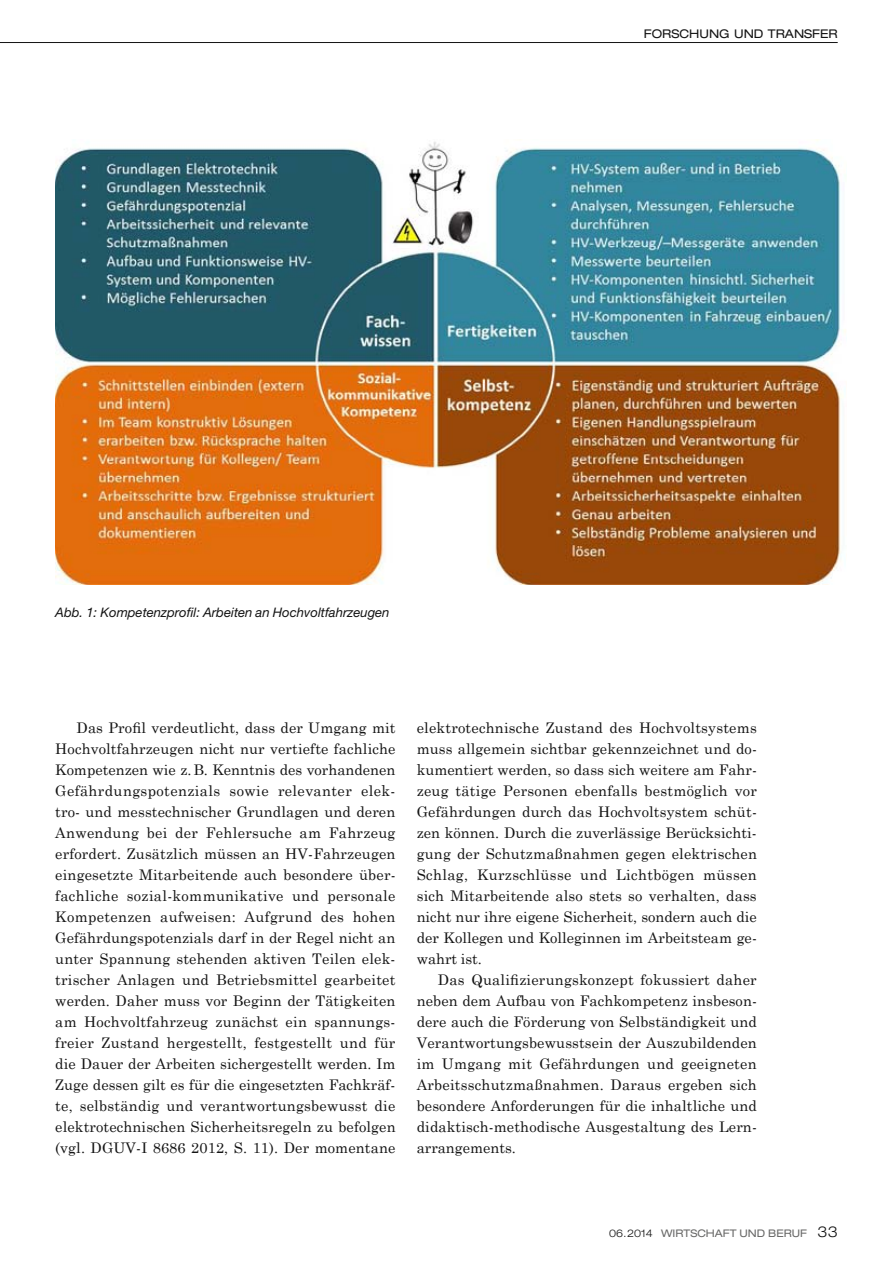
<style>
.page{position:relative;width:893px;height:1263px;background:#fff}
.page>*{position:absolute;margin:0;border:0;box-sizing:border-box;transform-origin:0 0}
.t1{font:14.7px/21px "Century Schoolbook";letter-spacing:.01em;color:#141414;text-align:justify}
.t2{font:italic 13.2px "Helvetica Neue";color:#141414}
.t3{font:expanded 12px "Helvetica Neue";color:#141414}
.t4{font:expanded 10.5px "Helvetica Neue";color:#686867}
.s1{font-weight:300;color:#141414}
.s2{font-weight:300;font-size:15px;color:#141414}
</style>
<div class="page">
<hr style="left:0;top:42px;width:838px;height:1px;background:#141414">
<img style="left:55px;top:139px;width:791px;height:445px">
<p class="t2" style="left:55px;top:605px;width:336px">Abb. 1: Kompetenzprofil: Arbeiten an Hochvoltfahrzeugen</p>
<p class="t3" style="left:644px;top:27px;width:195px">FORSCHUNG UND TRANSFER</p>
<p class="t1" style="left:55px;top:717px;width:342px;text-indent:21px">Das Profil verdeutlicht, dass der Umgang mit Hochvoltfahrzeugen nicht nur vertiefte fachliche Kompetenzen wie z.B. Kenntnis des vorhandenen Gefährdungspotenzials sowie relevanter elek&shy;tro- und messtechnischer Grundlagen und deren Anwendung bei der Fehlersuche am Fahrzeug erfordert. Zusätzlich müssen an HV-Fahrzeugen eingesetzte Mitarbeitende auch besondere über&shy;fachliche sozial-kommunikative und personale Kompetenzen aufweisen: Aufgrund des hohen Gefährdungspotenzials darf in der Regel nicht an unter Spannung stehenden aktiven Teilen elek&shy;trischer Anlagen und Betriebsmittel gearbeitet werden. Daher muss vor Beginn der Tätigkeiten am Hochvoltfahrzeug zunächst ein spannungs&shy;freier Zustand hergestellt, festgestellt und für die Dauer der Arbeiten sichergestellt werden. Im Zuge dessen gilt es für die eingesetzten Fachkräf&shy;te, selbständig und verantwortungsbewusst die elektrotechnischen Sicherheitsregeln zu befolgen (vgl. DGUV-I 8686 2012, S. 11). Der momentane</p>
<p class="t1" style="left:417px;top:717px;width:342px">elektrotechnische Zustand des Hochvoltsystems muss allgemein sichtbar gekennzeichnet und do&shy;kumentiert werden, so dass sich weitere am Fahr&shy;zeug tätige Personen ebenfalls bestmöglich vor Gefährdungen durch das Hochvoltsystem schüt&shy;zen können. Durch die zuverlässige Berücksichti&shy;gung der Schutzmaßnahmen gegen elektrischen Schlag, Kurzschlüsse und Lichtbögen müssen sich Mitarbeitende also stets so verhalten, dass nicht nur ihre eigene Sicherheit, sondern auch die der Kollegen und Kolleginnen im Arbeitsteam ge&shy;wahrt ist.</p>
<p class="t1" style="left:417px;top:969px;width:342px;text-align:left;text-indent:21px">Das Qualifizierungskonzept fokussiert daher neben dem Aufbau von Fachkompetenz insbeson&shy;dere auch die Förderung von Selbständigkeit und Verantwortungsbewusstsein der Auszubildenden im Umgang mit Gefährdungen und geeigneten Arbeitsschutzmaßnahmen. Daraus ergeben sich besondere Anforderungen für die inhaltliche und didaktisch-methodische Ausgestaltung des Lern&shy;arrangements.</p>
<p class="t4" style="left:609px;top:1227px;width:230px"><span class="s1">06.2014</span> WIRTSCHAFT UND BERUF <span class="s2">33</span></p>
</div>
